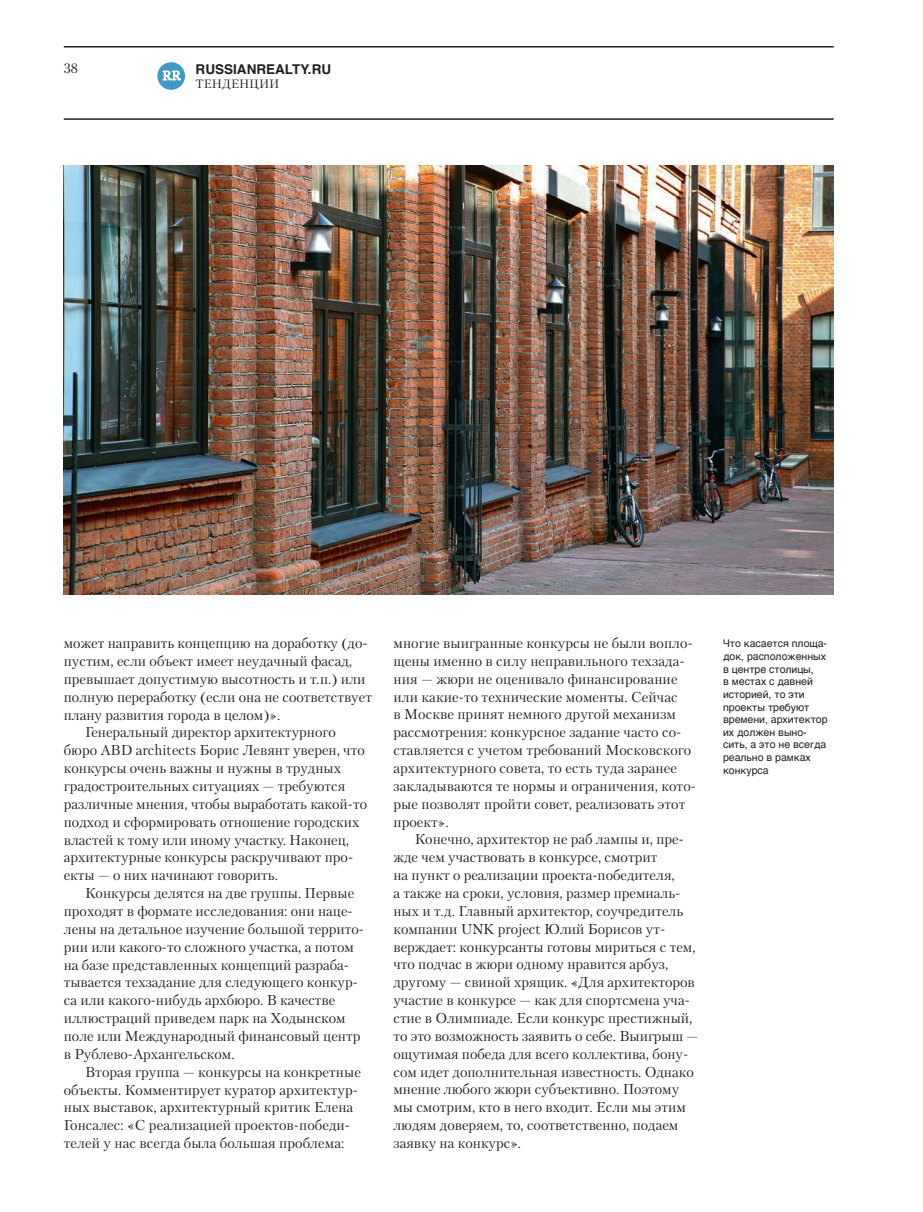
<style>
.page{position:relative;width:923px;height:1212px;background:#fff}
.page>*{position:absolute;margin:0;border:0;box-sizing:border-box;transform-origin:0 0}
.t1{font:14.25px/17.9px "Petersburg TF";color:#231f20}
.t2{font:700 13.5px "Helvetica TF";color:#231f20}
.t3{font:13.5px "Petersburg TF";color:#231f20}
.t4{font:12.6px "Petersburg TF";color:#fff}
.t5{font:12px "Petersburg TF";color:#231f20}
.t6{font:10.5px/12.6px "Helvetica TF";color:#231f20}
</style>
<div class="page">
<hr style="left:64px;top:118px;width:769px;height:2px;background:#231f20">
<hr style="left:64px;top:46px;width:769px;height:2px;background:#231f20">
<div style="left:157px;top:62px;width:28px;height:28px;background:#409ac5;border-radius:50%"></div>
<svg style="left:163px;top:71px;width:18px;height:9px"></svg>
<img style="left:64px;top:166px;width:769px;height:428px">
<p class="t3" style="left:64px;top:60px;width:16px">38</p>
<p class="t2" style="left:196px;top:58px;width:137px">RUSSIANREALTY.RU</p>
<p class="t5" style="left:196px;top:77px;width:10px">Тенденц</p>
<p class="t5" style="left:259px;top:77px;width:22px">ии</p>
<p class="t4" style="left:162px;top:68px;width:20px">RR</p>
<p class="t1" style="left:64px;top:634px;width:305px">может направить концепцию на доработку (до-</p>
<p class="t1" style="left:64px;top:652px;width:290px">пустим, если объект имеет неудачный фасад,</p>
<p class="t1" style="left:64px;top:670px;width:303px">превышает допустимую высотность и т.п.) или</p>
<p class="t1" style="left:64px;top:687px;width:310px">полную переработку (если она не соответствует</p>
<p class="t1" style="left:64px;top:705px;width:218px">плану развития города в целом)».</p>
<p class="t1" style="left:85px;top:723px;width:252px">Генеральный директор архитектурного</p>
<p class="t1" style="left:64px;top:741px;width:302px">бюро ABD architects Борис Левянт уверен, что</p>
<p class="t1" style="left:64px;top:759px;width:279px">конкурсы очень важны и нужны в трудных</p>
<p class="t1" style="left:64px;top:777px;width:283px">градостроительных ситуациях — требуются</p>
<p class="t1" style="left:64px;top:795px;width:305px">различные мнения, чтобы выработать какой-то</p>
<p class="t1" style="left:64px;top:812px;width:297px">подход и сформировать отношение городских</p>
<p class="t1" style="left:64px;top:830px;width:287px">властей к тому или иному участку. Наконец,</p>
<p class="t1" style="left:64px;top:848px;width:291px">архитектурные конкурсы раскручивают про-</p>
<p class="t1" style="left:64px;top:866px;width:216px">екты — о них начинают говорить.</p>
<p class="t1" style="left:85px;top:884px;width:271px">Конкурсы делятся на две группы. Первые</p>
<p class="t1" style="left:64px;top:902px;width:290px">проходят в формате исследования: они наце-</p>
<p class="t1" style="left:64px;top:920px;width:302px">лены на детальное изучение большой террито-</p>
<p class="t1" style="left:64px;top:937px;width:292px">рии или какого-то сложного участка, а потом</p>
<p class="t1" style="left:64px;top:955px;width:287px">на базе представленных концепций разраба-</p>
<p class="t1" style="left:64px;top:973px;width:295px">тывается техзадание для следующего конкур-</p>
<p class="t1" style="left:64px;top:991px;width:273px">са или какого-нибудь архбюро. В качестве</p>
<p class="t1" style="left:64px;top:1009px;width:283px">иллюстраций приведем парк на Ходынском</p>
<p class="t1" style="left:64px;top:1027px;width:298px">поле или Международный финансовый центр</p>
<p class="t1" style="left:64px;top:1044px;width:172px">в Рублево-Архангельском.</p>
<p class="t1" style="left:85px;top:1062px;width:277px">Вторая группа — конкурсы на конкретные</p>
<p class="t1" style="left:64px;top:1080px;width:296px">объекты. Комментирует куратор архитектур-</p>
<p class="t1" style="left:64px;top:1098px;width:291px">ных выставок, архитектурный критик Елена</p>
<p class="t1" style="left:64px;top:1116px;width:288px">Гонсалес: «С реализацией проектов-победи-</p>
<p class="t1" style="left:64px;top:1134px;width:282px">телей у нас всегда была большая проблема:</p>
<p class="t1" style="left:393px;top:634px;width:304px">многие выигранные конкурсы не были вопло&shy;щены именно в силу неправильного техзада&shy;ния — жюри не оценивало финансирование или какие-то технические моменты. Сейчас<br>в Москве принят немного другой механизм рассмотрения: конкурсное задание часто со&shy;ставляется с учетом требований Московского архитектурного совета, то есть туда заранее закладываются те нормы и ограничения, кото&shy;рые позволят пройти совет, реализовать этот проект».</p>
<p class="t1" style="left:393px;top:830px;width:306px;text-indent:21px">Конечно, архитектор не раб лампы и, пре&shy;жде чем участвовать в конкурсе, смотрит<br>на пункт о реализации проекта-победителя,<br>а также на сроки, условия, размер премиаль&shy;ных и т.д. Главный архитектор, соучредитель компании UNK project Юлий Борисов ут&shy;верждает: конкурсанты готовы мириться с тем, что подчас в жюри одному нравится арбуз, другому — свиной хрящик. «Для архитекторов участие в конкурсе — как для спортсмена уча&shy;стие в Олимпиаде. Если конкурс престижный, то это возможность заявить о себе. Выигрыш — ощутимая победа для всего коллектива, бону&shy;сом идет дополнительная известность. Однако мнение любого жюри субъективно. Поэтому мы смотрим, кто в него входит. Если мы этим людям доверяем, то, соответственно, подаем заявку на конкурс».</p>
<p class="t6" style="left:723px;top:638px;width:106px">Что касается площа&shy;док, расположенных в центре столицы,<br>в местах с давней историей, то эти проекты требуют времени, архитектор их должен выно&shy;сить, а это не всегда реально в рамках конкурса</p>
</div>
